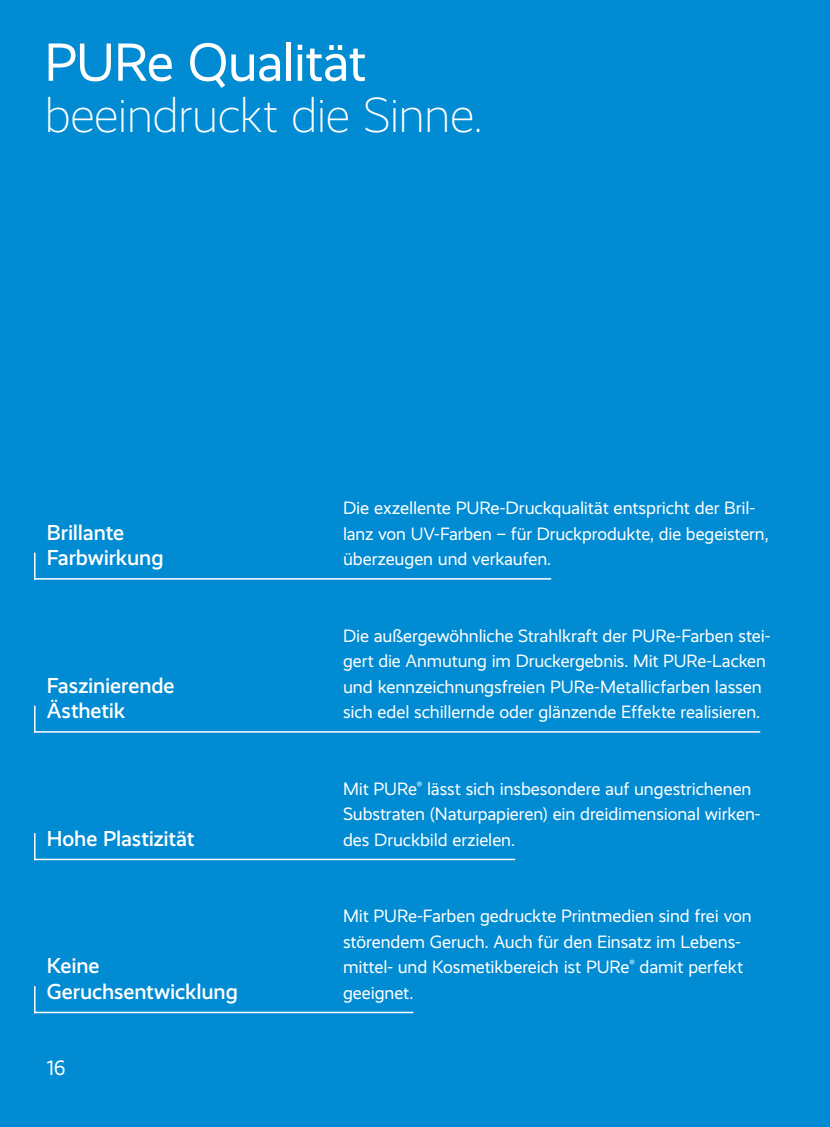
<style>
.page{position:relative;width:830px;height:1127px;background:#fff}
.page>*{position:absolute;margin:0;border:0;box-sizing:border-box;transform-origin:0 0}
.t1{font:54px "Realist";letter-spacing:-.015em;color:#fff}
.t2{font:300 49.5px "Realist";letter-spacing:-.015em;color:#fff}
.t3{font:500 21.75px/25.5px "Realist";letter-spacing:-.01em;color:#fff}
.t4{font:21px "Realist";color:#fff}
.t5{font:18px/25.5px "Realist";letter-spacing:-.005em;color:#fff}
</style>
<div class="page">
<div style="left:0;top:0;width:829px;height:1127px;background:#008bd2"></div>
<hr style="left:34px;top:833px;width:2px;height:27px;background:#fff">
<hr style="left:34px;top:553px;width:2px;height:27px;background:#fff">
<hr style="left:34px;top:578px;width:517px;height:2px;background:#fff">
<hr style="left:34px;top:859px;width:481px;height:1px;background:#fff">
<hr style="left:34px;top:731px;width:725px;height:2px;background:#fff">
<hr style="left:34px;top:706px;width:2px;height:27px;background:#fff">
<hr style="left:34px;top:986px;width:2px;height:27px;background:#fff">
<hr style="left:34px;top:1012px;width:379px;height:1px;background:#fff">
<h1 class="t1" style="left:44px;top:32px;width:323px">PURe Qualität</h1>
<h2 class="t2" style="left:44px;top:88px;width:439px">beeindruckt die Sinne.</h2>
<p class="t3" style="left:47px;top:520px;width:118px">Brillante<br>Farbwirkung</p>
<p class="t3" style="left:47px;top:673px;width:129px">Faszinierende<br>Ästhetik</p>
<p class="t3" style="left:47px;top:826px;width:149px">Hohe Plastizität</p>
<p class="t3" style="left:47px;top:953px;width:192px">Keine<br>Geruchsentwicklung</p>
<p class="t4" style="left:47px;top:1056px;width:20px">16</p>
<p class="t5" style="left:343px;top:495px;width:427px">Die exzellente PURe-Druckqualität entspricht der Bril&shy;lanz von UV-Farben – für Druckprodukte, die begeistern, überzeugen und verkaufen.</p>
<p class="t5" style="left:343px;top:623px;width:428px">Die außergewöhnliche Strahlkraft der PURe-Farben stei&shy;gert die Anmutung im Druckergebnis. Mit PURe-Lacken und kennzeichnungsfreien PURe-Metallicfarben lassen sich edel schillernde oder glänzende Effekte realisieren.</p>
<p class="t5" style="left:343px;top:776px;width:419px">Mit PURe<sup>®</sup> lässt sich insbesondere auf ungestrichenen<br>Substraten (Naturpapieren) ein dreidimensional wirken&shy;des Druckbild erzielen.</p>
<p class="t5" style="left:343px;top:903px;width:410px">Mit PURe-Farben gedruckte Printmedien sind frei von störendem Geruch. Auch für den Einsatz im Lebens&shy;mittel- und Kosmetikbereich ist PURe<sup>®</sup> damit perfekt geeignet.</p>
</div>
